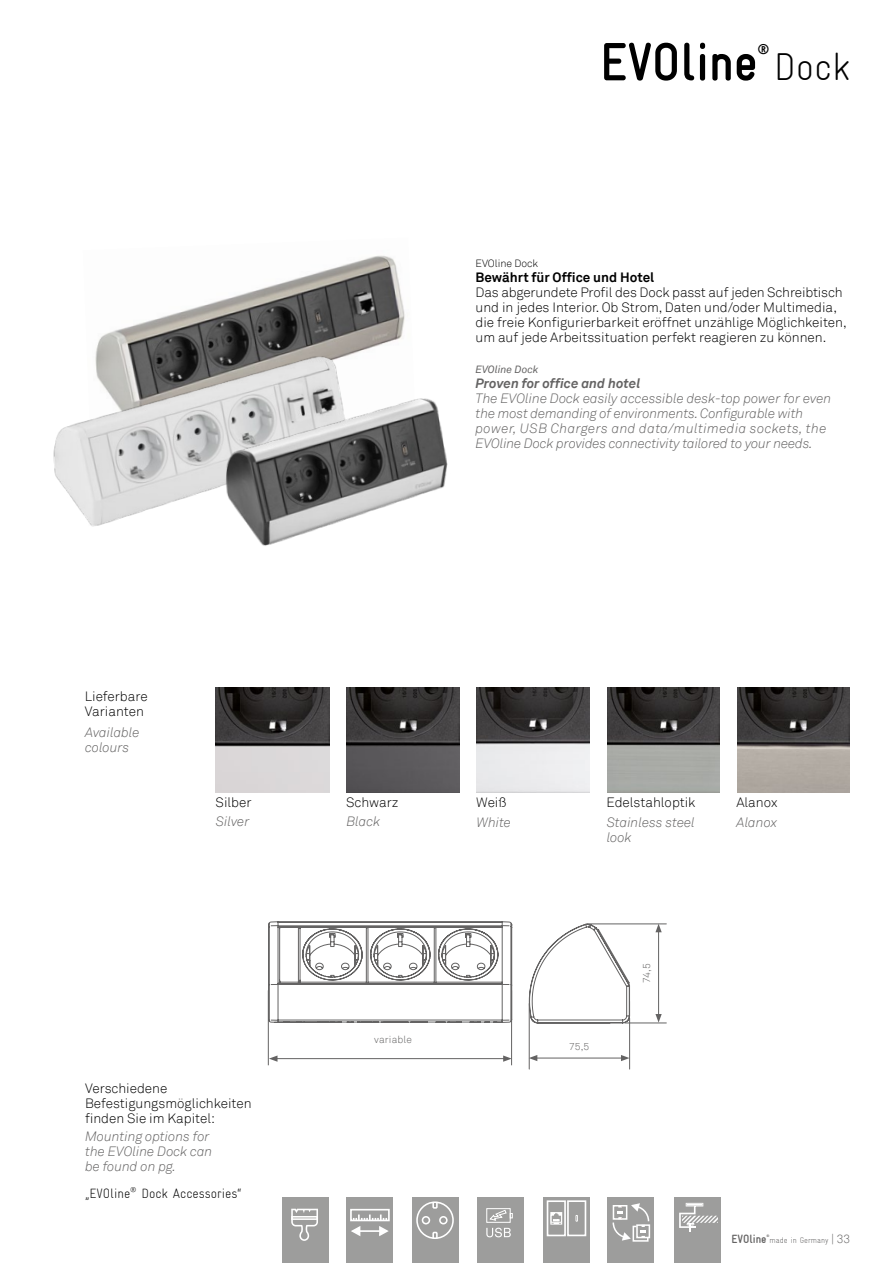
<style>
.page{position:relative;width:893px;height:1263px;background:#fff}
.page>*{position:absolute;margin:0;border:0;box-sizing:border-box;transform-origin:0 0}
.Seitenüberschrift{font:700 condensed 54px "Gravur";color:#000}
.Seitenüberschrift-2{font:300 condensed 39px "Gravur";color:#000}
.Seitenüberschrift-3{font:700 condensed 13.95px "Gravur";color:#000}
.Fließtext_Preisliste{font:300 13.5px/15px "Akkurat";color:#000}
.Fließtext_Preisliste_GB{font:italic 300 13.5px/15px "Akkurat";color:#646363}
.t1{font:300 condensed 13.5px "Gravur";color:#000}
.Fließtext_Preisliste-2{font:700 13.5px "Akkurat";color:#000}
.Fließtext_Preisliste_GB-2{font:italic 700 13.5px "Akkurat";color:#646363}
.t2{font:700 condensed 12px "Gravur";color:#646363}
.Fließtext_Preisliste-3{font:300 10.5px "Akkurat";color:#000}
.Fließtext_Preisliste_GB-3{font:italic 10.5px "Akkurat";color:#646363}
.Bemaßung{font:300 10.2px "Akkurat";letter-spacing:.01em;color:#646363}
.t3{font:300 condensed 8.25px "Gravur";color:#646363}
.t4{font:700 condensed 3.45px "Gravur";color:#646363}
.s1{font-family:"Akkurat";font-stretch:normal;font-size:12px}
</style>
<div class="page">
<div style="left:477px;top:1197px;width:47px;height:66px;background:#9d9d9c"></div>
<svg style="left:486px;top:1228px;width:25px;height:9px"></svg>
<div style="left:486px;top:1208px;width:25px;height:15px;border:1px solid #fff"></div>
<svg style="left:488px;top:1209px;width:25px;height:12px"></svg>
<div style="left:674px;top:1197px;width:47px;height:66px;background:#9d9d9c"></div>
<svg style="left:679px;top:1203px;width:39px;height:28px"></svg>
<div style="left:607px;top:1197px;width:46px;height:66px;background:#9d9d9c"></div>
<svg style="left:612px;top:1203px;width:38px;height:39px"></svg>
<div style="left:412px;top:1197px;width:47px;height:66px;background:#9d9d9c"></div>
<div style="left:416px;top:1201px;width:38px;height:38px;border:2px solid #fff;border-radius:50%"></div>
<div style="left:422px;top:1216px;width:8px;height:8px;border:2px solid #fff;border-radius:50%"></div>
<div style="left:439px;top:1216px;width:9px;height:8px;border:2px solid #fff;border-radius:50%"></div>
<svg style="left:432px;top:1201px;width:6px;height:8px"></svg>
<svg style="left:432px;top:1231px;width:6px;height:8px"></svg>
<div style="left:543px;top:1197px;width:47px;height:66px;background:#9d9d9c"></div>
<div style="left:547px;top:1200px;width:19px;height:36px;border:2px solid #fff"></div>
<div style="left:567px;top:1200px;width:19px;height:36px;border:2px solid #fff"></div>
<svg style="left:550px;top:1212px;width:12px;height:12px"></svg>
<svg style="left:575px;top:1215px;width:3px;height:7px"></svg>
<div style="left:346px;top:1197px;width:47px;height:66px;background:#9d9d9c"></div>
<div style="left:350px;top:1209px;width:40px;height:12px;border:2px solid #fff"></div>
<svg style="left:350px;top:1214px;width:40px;height:22px"></svg>
<div style="left:282px;top:1198px;width:47px;height:65px;background:#9d9d9c"></div>
<svg style="left:291px;top:1209px;width:27px;height:32px"></svg>
<img style="left:346px;top:688px;width:113px;height:104px">
<img style="left:477px;top:688px;width:112px;height:104px">
<img style="left:216px;top:688px;width:113px;height:105px">
<img style="left:607px;top:688px;width:113px;height:105px">
<hr style="left:658px;top:930px;width:1px;height:86px;background:#646363">
<svg style="left:655px;top:925px;width:7px;height:7px"></svg>
<svg style="left:655px;top:1014px;width:7px;height:8px"></svg>
<hr style="left:535px;top:1058px;width:88px;height:1px;background:#646363">
<svg style="left:530px;top:1055px;width:7px;height:6px"></svg>
<svg style="left:621px;top:1055px;width:8px;height:6px"></svg>
<img style="left:157px;top:255px;width:248px;height:91px">
<img style="left:53px;top:319px;width:324px;height:208px">
<img style="left:185px;top:374px;width:263px;height:172px">
<img style="left:737px;top:688px;width:113px;height:105px">
<hr style="left:275px;top:1058px;width:231px;height:1px;background:#646363">
<svg style="left:269px;top:1055px;width:8px;height:7px"></svg>
<svg style="left:503px;top:1055px;width:8px;height:7px"></svg>
<hr style="left:629px;top:1018px;width:1px;height:51px;background:#646363">
<hr style="left:529px;top:1003px;width:1px;height:66px;background:#646363">
<hr style="left:590px;top:924px;width:76px;height:1px;background:#646363">
<hr style="left:625px;top:1023px;width:41px;height:1px;background:#646363">
<svg style="left:529px;top:923px;width:101px;height:100px"></svg>
<svg style="left:268px;top:921px;width:244px;height:102px"></svg>
<hr style="left:268px;top:990px;width:1px;height:75px;background:#646363">
<hr style="left:511px;top:990px;width:1px;height:75px;background:#646363">
<p class="Seitenüberschrift" style="left:600px;top:32px;width:159px">EVOline</p>
<p class="Seitenüberschrift-3" style="left:758px;top:42px;width:14px">®</p>
<p class="Seitenüberschrift-2" style="left:774px;top:45px;width:78px">Dock</p>
<p class="Fließtext_Preisliste-3" style="left:475px;top:257px;width:64px">EVOline Dock</p>
<p class="Fließtext_Preisliste-2" style="left:475px;top:269px;width:180px">Bewährt für Office und Hotel</p>
<p class="Fließtext_Preisliste" style="left:475px;top:285px;width:373px">Das abgerundete Profil des Dock passt auf jeden Schreibtisch und in jedes Interior. Ob Strom, Daten und/oder Multimedia, die freie Konfigurierbarkeit eröffnet unzählige Möglichkeiten, um auf jede Arbeitssituation perfekt reagieren zu können.</p>
<p class="Fließtext_Preisliste_GB-3" style="left:475px;top:363px;width:64px">EVOline Dock</p>
<p class="Fließtext_Preisliste_GB-2" style="left:475px;top:374px;width:166px">Proven for office and hotel</p>
<p class="Fließtext_Preisliste_GB" style="left:475px;top:391px;width:357px">The EVOline Dock easily accessible desk-top power for even the most demanding of environments. Configurable with power, USB Chargers and data/multimedia sockets, the EVOline Dock provides connectivity tailored to your needs.</p>
<p class="Fließtext_Preisliste" style="left:85px;top:689px;width:64px">Lieferbare</p>
<p class="Fließtext_Preisliste" style="left:85px;top:704px;width:61px">Varianten</p>
<p class="Fließtext_Preisliste_GB" style="left:85px;top:725px;width:56px">Available</p>
<p class="Fließtext_Preisliste_GB" style="left:85px;top:740px;width:46px">colours</p>
<p class="Fließtext_Preisliste" style="left:216px;top:795px;width:37px">Silber</p>
<p class="Fließtext_Preisliste" style="left:476px;top:795px;width:32px">Weiß</p>
<p class="Fließtext_Preisliste" style="left:346px;top:795px;width:54px">Schwarz</p>
<p class="Fließtext_Preisliste" style="left:606px;top:795px;width:91px">Edelstahloptik</p>
<p class="Fließtext_Preisliste" style="left:736px;top:795px;width:42px">Alanox</p>
<p class="Fließtext_Preisliste_GB" style="left:216px;top:814px;width:35px">Silver</p>
<p class="Fließtext_Preisliste_GB" style="left:476px;top:815px;width:36px">White</p>
<p class="Fließtext_Preisliste_GB" style="left:346px;top:814px;width:35px">Black</p>
<p class="Fließtext_Preisliste_GB" style="left:607px;top:815px;width:90px">Stainless steel look</p>
<p class="Fließtext_Preisliste_GB" style="left:737px;top:815px;width:42px">Alanox</p>
<p class="Bemaßung" style="left:374px;top:1034px;width:39px">variable</p>
<p class="Bemaßung" style="left:569px;top:1041px;width:22px">75,5</p>
<p class="Bemaßung" style="left:640px;top:983px;width:21px;rotate:-90deg">74,5</p>
<p class="Fließtext_Preisliste" style="left:85px;top:1081px;width:168px">Verschiedene<br>Befestigungsmöglichkeiten finden Sie im Kapitel:</p>
<p class="Fließtext_Preisliste_GB" style="left:85px;top:1129px;width:126px">Mounting options for</p>
<p class="Fließtext_Preisliste_GB" style="left:85px;top:1144px;width:129px">the EVOline Dock can be found on pg.</p>
<p class="t1" style="left:85px;top:1185px;width:158px">„EVOline<sup>®</sup> Dock Accessories“</p>
<p class="t2" style="left:732px;top:1232px;width:37px">EVOline</p>
<p class="t4" style="left:767px;top:1234px;width:5px">®</p>
<p class="t3" style="left:770px;top:1235px;width:82px">made in Germany <span class="s1">| 33</span></p>
</div>
